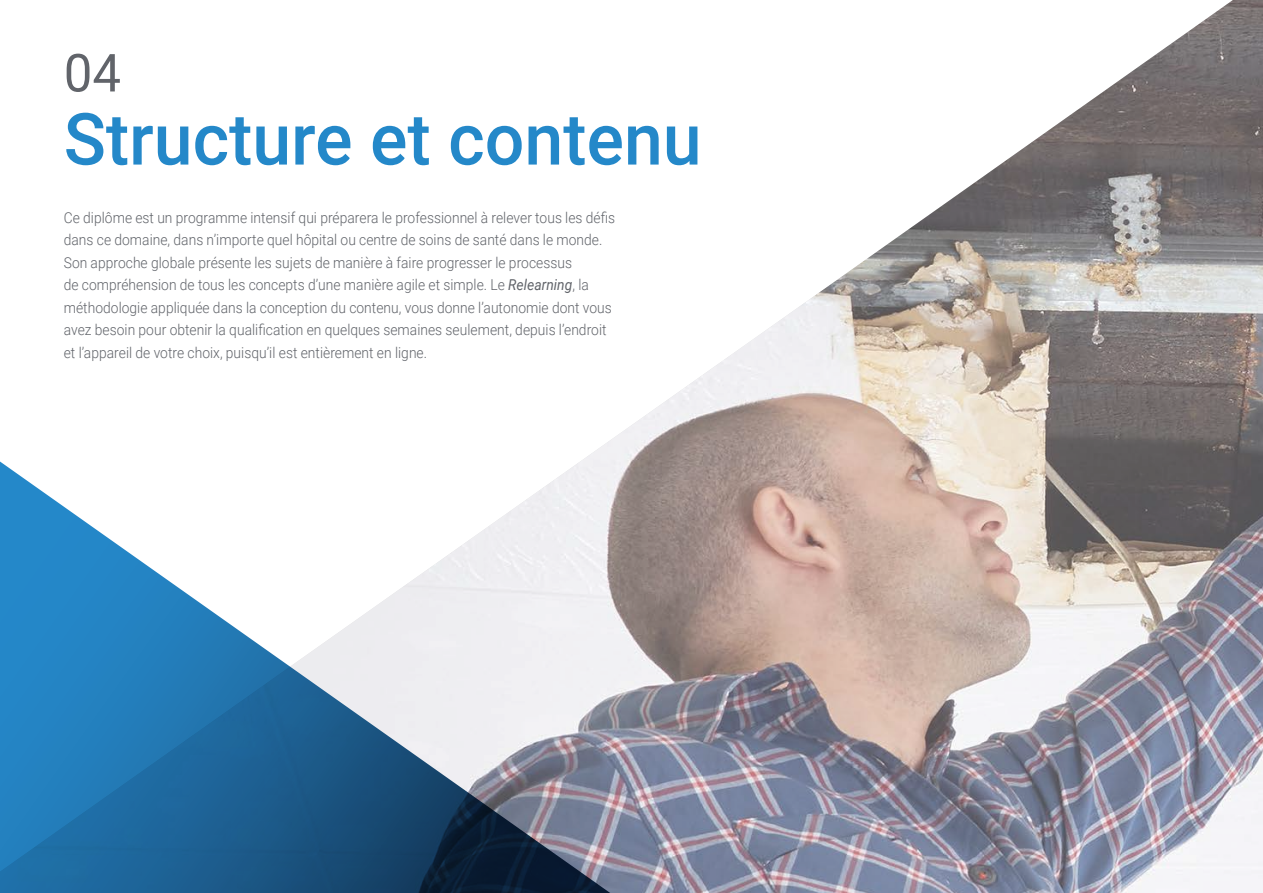
<style>
.page{position:relative;width:1263px;height:893px;background:#fff}
.page>*{position:absolute;margin:0;border:0;box-sizing:border-box;transform-origin:0 0}
.t1{font:500 72px "Roboto";color:#2488c9}
.t2{font:52.5px "Roboto";color:#61646a}
.t3{font:300 15px/22.5px "Roboto";letter-spacing:.005em;color:#61646a;scale:.92 1}
.s1{font-weight:400;font-style:italic}
</style>
<div class="page">
<img style="left:603px;top:0;width:660px;height:893px">
<svg style="left:0;top:446px;width:640px;height:447px"></svg>
<h2 class="t2" style="left:64px;top:36px;width:59px">04</h2>
<h1 class="t1" style="left:64px;top:89px;width:639px">Structure et contenu</h1>
<p class="t3" style="left:64px;top:205px;width:601px">Ce diplôme est un programme intensif qui préparera le professionnel à relever tous les défis dans ce domaine, dans n’importe quel hôpital ou centre de soins de santé dans le monde.<br>Son approche globale présente les sujets de manière à faire progresser le processus<br>de compréhension de tous les concepts d’une manière agile et simple. Le <span class="s1">Relearning</span>, la méthodologie appliquée dans la conception du contenu, vous donne l’autonomie dont vous avez besoin pour obtenir la qualification en quelques semaines seulement, depuis l’endroit et l’appareil de votre choix, puisqu’il est entièrement en ligne.</p>
</div>
